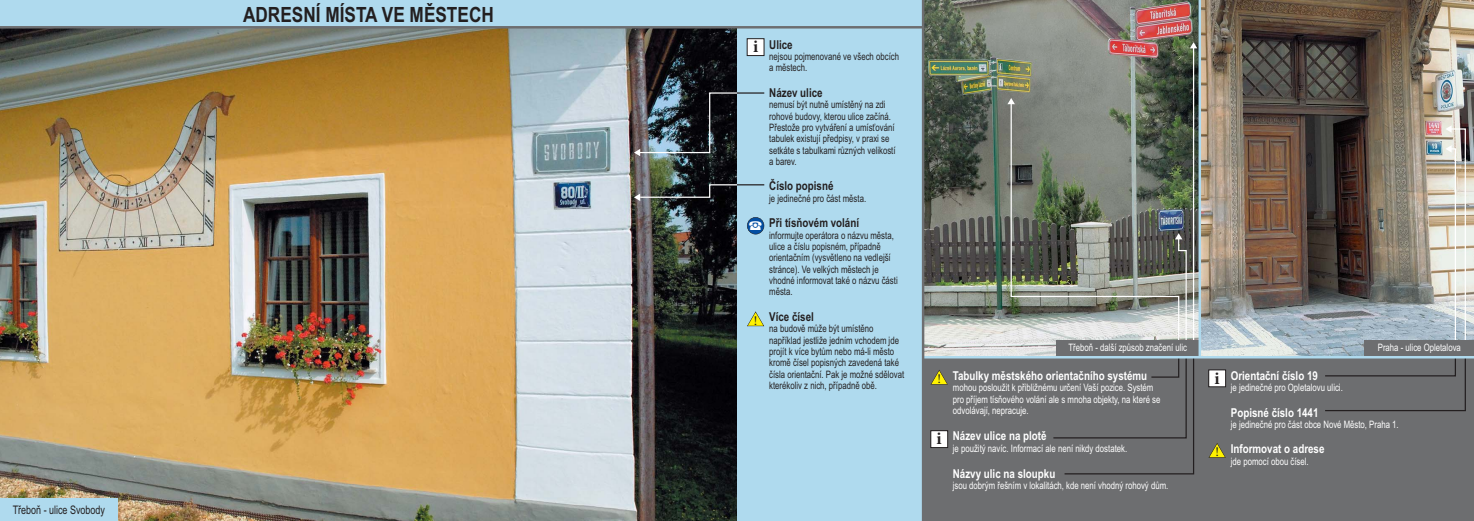
<style>
.page{position:relative;width:1474px;height:521px;background:#fff}
.page>*{position:absolute;margin:0;border:0;box-sizing:border-box;transform-origin:0 0}
.t1{font:700 21px "Arial";color:#231f20;scale:.82 1}
.t2{font:700 17.5px "Minion Pro";color:#231f20}
.t3{font:14px "European Pi Four";color:#fff}
.t4{font:13.12px "Minion Pro";color:#231f20}
.t5{font:700 12.25px "Arial";color:#fff;scale:.8 1}
.t6{font:700 12.25px "Arial";color:#231f20;scale:.8 1}
.t7{font:11.81px "Arial";color:#231f20;scale:.76 1}
.t8{font:10.24px/11.4px "Arial";color:#231f20;scale:.76 1}
.t9{font:10.24px/11.4px "Arial";color:#fff;scale:.76 1}
</style>
<div class="page">
<div style="left:923px;top:357px;width:550px;height:164px;background:#6d6e70"></div>
<div style="left:0;top:0;width:737px;height:27px;background:#afdaee"></div>
<img style="left:0;top:29px;width:737px;height:492px">
<div style="left:0;top:499px;width:118px;height:22px;background:#afdaee"></div>
<div style="left:737px;top:0;width:186px;height:521px;background:#afdaee"></div>
<div style="left:930px;top:431px;width:17px;height:16px;background:#fff"></div>
<div style="left:930px;top:430px;width:17px;height:18px;border:1px solid #231f20"></div>
<svg style="left:931px;top:370px;width:16px;height:14px"></svg>
<div style="left:747px;top:217px;width:17px;height:17px;background:#034ea2;border-radius:50%"></div>
<div style="left:747px;top:217px;width:17px;height:17px;border:1px solid #231f20;border-radius:50%"></div>
<div style="left:747px;top:39px;width:17px;height:17px;background:#fff"></div>
<div style="left:747px;top:38px;width:17px;height:18px;border:1px solid #231f20"></div>
<svg style="left:747px;top:311px;width:17px;height:15px"></svg>
<div style="left:1208px;top:370px;width:17px;height:17px;background:#fff"></div>
<svg style="left:1208px;top:443px;width:17px;height:15px"></svg>
<hr style="left:0;top:26px;width:737px;height:3px;background:#6d6e70">
<img style="left:924px;top:0;width:274px;height:356px">
<img style="left:1200px;top:0;width:273px;height:356px">
<img style="left:634px;top:92px;width:103px;height:64px">
<hr style="left:737px;top:92px;width:27px;height:2px;background:#231f20">
<svg style="left:634px;top:184px;width:130px;height:17px"></svg>
<svg style="left:1323px;top:358px;width:143px;height:54px"></svg>
<svg style="left:1052px;top:358px;width:142px;height:117px"></svg>
<img style="left:1009px;top:100px;width:170px;height:244px">
<hr style="left:1192px;top:45px;width:2px;height:297px;background:#fff">
<svg style="left:1007px;top:98px;width:7px;height:6px"></svg>
<svg style="left:1174px;top:233px;width:13px;height:107px"></svg>
<svg style="left:1189px;top:42px;width:8px;height:6px"></svg>
<div style="left:1055px;top:340px;width:144px;height:17px;background:#6d6e70"></div>
<hr style="left:1198px;top:0;width:2px;height:357px;background:#afdaee">
<svg style="left:1445px;top:125px;width:21px;height:215px;background:#d5d2ca"></svg>
<div style="left:1364px;top:340px;width:109px;height:17px;background:#6d6e70"></div>
<hr style="left:923px;top:356px;width:550px;height:2px;background:#afdaee">
<hr style="left:737px;top:26px;width:186px;height:3px;background:#6d6e70">
<hr style="left:921px;top:0;width:3px;height:521px;background:#6d6e70">
<h1 class="t1" style="left:243px;top:7px;width:307px">ADRESNÍ MÍSTA VE MĚSTECH</h1>
<p class="t7" style="left:13px;top:506px;width:123px">Třeboň - ulice Svobody</p>
<p class="t6" style="left:769px;top:40px;width:31px">Ulice</p>
<p class="t8" style="left:769px;top:52px;width:172px">nejsou pojmenované ve všech obcích a městech.</p>
<p class="t6" style="left:769px;top:88px;width:68px">Název ulice</p>
<p class="t8" style="left:769px;top:100px;width:168px">nemusí být nutně umístěný na zdi rohové budovy, kterou ulice začíná.<br>Přestože pro vytváření a umísťování tabulek existují předpisy, v praxi se setkáte s tabulkami různých velikostí a barev.</p>
<p class="t6" style="left:769px;top:182px;width:82px">Číslo popisné</p>
<p class="t8" style="left:769px;top:193px;width:129px">je jedinečné pro část města.</p>
<p class="t6" style="left:769px;top:218px;width:114px">Při tísňovém volání</p>
<p class="t8" style="left:769px;top:230px;width:171px">informujte operátora o názvu města, ulice a číslu popisném, případně orientačním (vysvětleno na vedlejší stránce). Ve velkých městech je vhodné informovat také o názvu části města.</p>
<p class="t6" style="left:769px;top:312px;width:57px">Více čísel</p>
<p class="t8" style="left:769px;top:324px;width:179px">na budově může být umístěno například jestliže jedním vchodem jde projít k více bytům nebo má-li město kromě čísel popisných zavedená také čísla orientační. Pak je možné sdělovat kterékoliv z nich, případně obě.</p>
<h2 class="t2" style="left:753px;top:36px;width:7px">i</h2>
<h3 class="t3" style="left:748px;top:218px;width:15px">-</h3>
<p class="t4" style="left:753px;top:312px;width:5px">!</p>
<p class="t4" style="left:937px;top:371px;width:5px">!</p>
<h2 class="t2" style="left:936px;top:428px;width:7px">i</h2>
<p class="t9" style="left:1068px;top:343px;width:157px">Třeboň - další způsob značení ulic</p>
<p class="t9" style="left:1377px;top:343px;width:111px">Praha - ulice Opletalova</p>
<p class="t5" style="left:952px;top:371px;width:244px">Tabulky městského orientačního systému</p>
<p class="t9" style="left:952px;top:383px;width:274px">mohou posloužit k přibližnému určení Vaší pozice. Systém pro příjem tísňového volání ale s mnoha objekty, na které se odvolávají, nepracuje.</p>
<p class="t5" style="left:952px;top:431px;width:119px">Název ulice na plotě</p>
<p class="t9" style="left:952px;top:443px;width:231px">je použitý navíc. Informací ale není nikdy dostatek.</p>
<p class="t5" style="left:952px;top:469px;width:129px">Názvy ulic na sloupku</p>
<p class="t9" style="left:952px;top:481px;width:285px">jsou dobrým řešním v lokalitách, kde není vhodný rohový dům.</p>
<h2 class="t2" style="left:1214px;top:367px;width:7px">i</h2>
<p class="t4" style="left:1215px;top:444px;width:5px">!</p>
<p class="t5" style="left:1230px;top:371px;width:110px">Orientační číslo 19</p>
<p class="t9" style="left:1230px;top:383px;width:149px">je jedinečné pro Opletalovu ulici.</p>
<p class="t5" style="left:1230px;top:408px;width:111px">Popisné číslo 1441</p>
<p class="t9" style="left:1230px;top:420px;width:222px">je jedinečné pro část obce Nové Město, Praha 1.</p>
<p class="t5" style="left:1230px;top:444px;width:119px">Informovat o adrese</p>
<p class="t9" style="left:1230px;top:456px;width:104px">jde pomocí obou čísel.</p>
</div>
